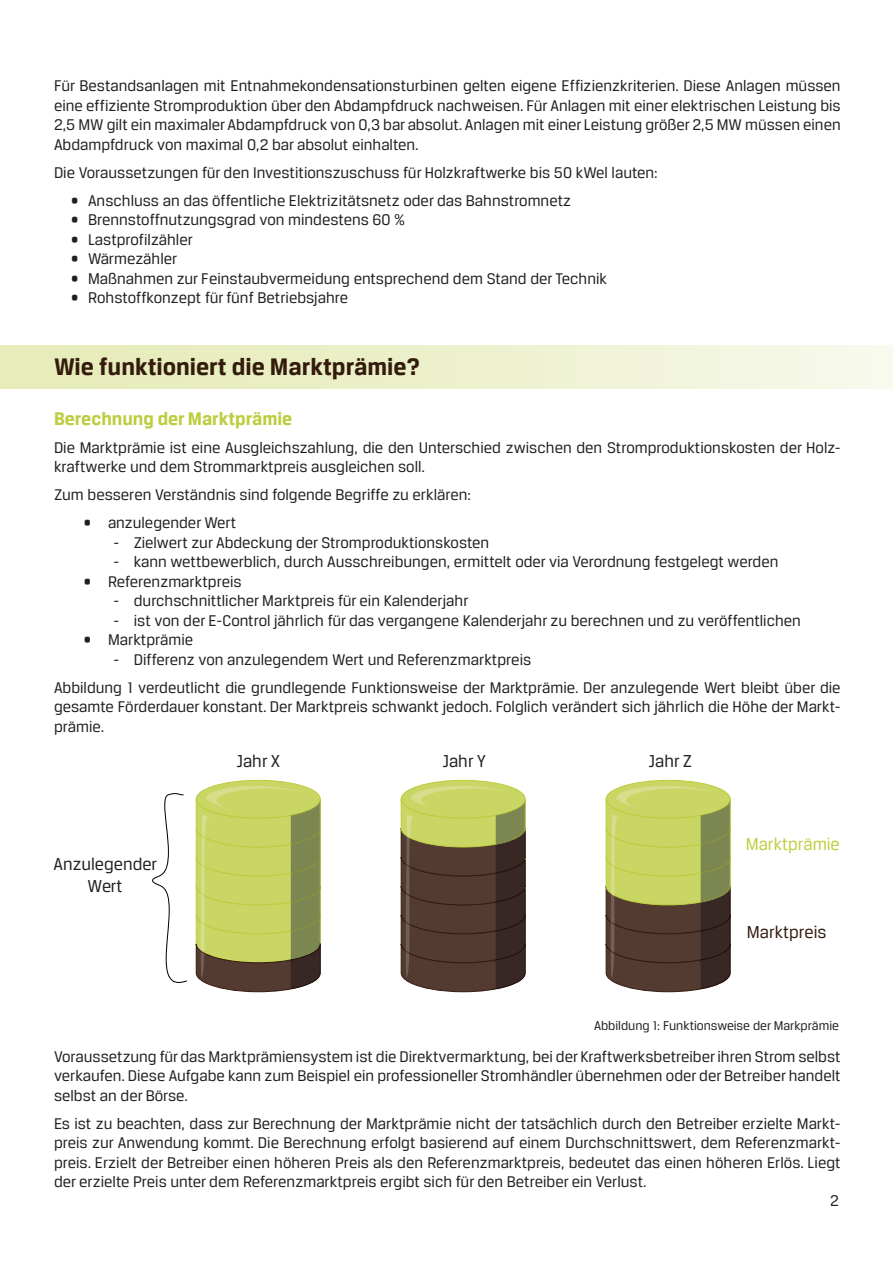
<style>
.page{position:relative;width:893px;height:1263px;background:#fff}
.page>*{position:absolute;margin:0;border:0;box-sizing:border-box;transform-origin:0 0}
.t1{font:700 25.5px "Breuer Text";color:#341c0c}
.t2{font:700 19.5px "Breuer Text";color:#bdcd3e}
.t3{font:18.45px/22px "Breuer Text";color:#231f20;text-align:center}
.t4{font:18.45px "Breuer Text";color:#bfce3c}
.t5{font:18.45px "Breuer Text";color:#351c0f}
.t6{font:16.5px/19.5px "Breuer Text";color:#231f20;text-align:justify}
.t7{font:13.5px "Breuer Text";color:#231f20}
</style>
<div class="page">
<div style="left:0;top:345px;width:893px;height:43px;background:linear-gradient(to right,#e5eab4,#f6f8ea)"></div>
<svg style="left:606px;top:780px;width:125px;height:212px;background:#908e51"></svg>
<svg style="left:401px;top:780px;width:125px;height:212px;background:#736743"></svg>
<svg style="left:196px;top:780px;width:125px;height:212px;background:#adb35e"></svg>
<svg style="left:152px;top:793px;width:35px;height:190px"></svg>
<p class="t6" style="left:54px;top:76px;width:788px">Für Bestandsanlagen mit Entnahmekondensationsturbinen gelten eigene Effizienzkriterien. Diese Anlagen müssen eine effiziente Stromproduktion über den Abdampfdruck nachweisen. Für Anlagen mit einer elektrischen Leistung bis 2,5 MW gilt ein maximaler Abdampfdruck von 0,3 bar absolut. Anlagen mit einer Leistung größer 2,5 MW müssen einen Abdampfdruck von maximal 0,2 bar absolut einhalten.</p>
<p class="t6" style="left:54px;top:162px;width:605px">Die Voraussetzungen für den Investitionszuschuss für Holzkraftwerke bis 50 kWel lauten:</p>
<p class="t6" style="left:71px;top:190px;width:502px">• Anschluss an das öffentliche Elektrizitätsnetz oder das Bahnstromnetz</p>
<p class="t6" style="left:71px;top:210px;width:336px">• Brennstoffnutzungsgrad von mindestens 60 %</p>
<p class="t6" style="left:71px;top:229px;width:123px">• Lastprofilzähler</p>
<p class="t6" style="left:71px;top:249px;width:108px">• Wärmezähler</p>
<p class="t6" style="left:71px;top:268px;width:538px">• Maßnahmen zur Feinstaubvermeidung entsprechend dem Stand der Technik</p>
<p class="t6" style="left:71px;top:288px;width:279px">• Rohstoffkonzept für fünf Betriebsjahre</p>
<p class="t1" style="left:54px;top:352px;width:368px">Wie funktioniert die Marktprämie?</p>
<p class="t2" style="left:54px;top:407px;width:240px">Berechnung der Marktprämie</p>
<p class="t6" style="left:54px;top:437px;width:788px">Die Marktprämie ist eine Ausgleichszahlung, die den Unterschied zwischen den Stromproduktionskosten der Holz&shy;kraftwerke und dem Strommarktpreis ausgleichen soll.</p>
<p class="t6" style="left:54px;top:485px;width:419px">Zum besseren Verständnis sind folgende Begriffe zu erklären:</p>
<p class="t6" style="left:84px;top:513px;width:154px">• anzulegender Wert</p>
<p class="t6" style="left:114px;top:532px;width:377px">- Zielwert zur Abdeckung der Stromproduktionskosten</p>
<p class="t6" style="left:114px;top:552px;width:666px">- kann wettbewerblich, durch Ausschreibungen, ermittelt oder via Verordnung festgelegt werden</p>
<p class="t6" style="left:84px;top:571px;width:159px">• Referenzmarktpreis</p>
<p class="t6" style="left:114px;top:591px;width:357px">- durchschnittlicher Marktpreis für ein Kalenderjahr</p>
<p class="t6" style="left:114px;top:610px;width:689px">- ist von der E-Control jährlich für das vergangene Kalenderjahr zu berechnen und zu veröffentlichen</p>
<p class="t6" style="left:84px;top:630px;width:111px">• Marktprämie</p>
<p class="t6" style="left:114px;top:649px;width:419px">- Differenz von anzulegendem Wert und Referenzmarktpreis</p>
<p class="t6" style="left:54px;top:677px;width:788px">Abbildung 1 verdeutlicht die grundlegende Funktionsweise der Marktprämie. Der anzulegende Wert bleibt über die gesamte Förderdauer konstant. Der Marktpreis schwankt jedoch. Folglich verändert sich jährlich die Höhe der Markt&shy;prämie.</p>
<p class="t3" style="left:54px;top:852px;width:105px">Anzulegender<br>Wert</p>
<p class="t3" style="left:237px;top:750px;width:45px">Jahr X</p>
<p class="t3" style="left:443px;top:750px;width:45px">Jahr Y</p>
<p class="t3" style="left:649px;top:750px;width:45px">Jahr Z</p>
<p class="t4" style="left:746px;top:834px;width:95px">Marktprämie</p>
<p class="t5" style="left:747px;top:922px;width:81px">Marktpreis</p>
<p class="t7" style="left:594px;top:1018px;width:246px">Abbildung 1: Funktionsweise der Markprämie</p>
<p class="t6" style="left:54px;top:1046px;width:788px">Voraussetzung für das Marktprämiensystem ist die Direktvermarktung, bei der Kraftwerksbetreiber ihren Strom selbst verkaufen. Diese Aufgabe kann zum Beispiel ein professioneller Stromhändler übernehmen oder der Betreiber handelt selbst an der Börse.</p>
<p class="t6" style="left:54px;top:1113px;width:788px">Es ist zu beachten, dass zur Berechnung der Marktprämie nicht der tatsächlich durch den Betreiber erzielte Markt&shy;preis zur Anwendung kommt. Die Berechnung erfolgt basierend auf einem Durchschnittswert, dem Referenzmarkt&shy;preis. Erzielt der Betreiber einen höheren Preis als den Referenzmarktpreis, bedeutet das einen höheren Erlös. Liegt der erzielte Preis unter dem Referenzmarktpreis ergibt sich für den Betreiber ein Verlust.</p>
<p class="t6" style="left:830px;top:1190px;width:10px">2</p>
</div>
